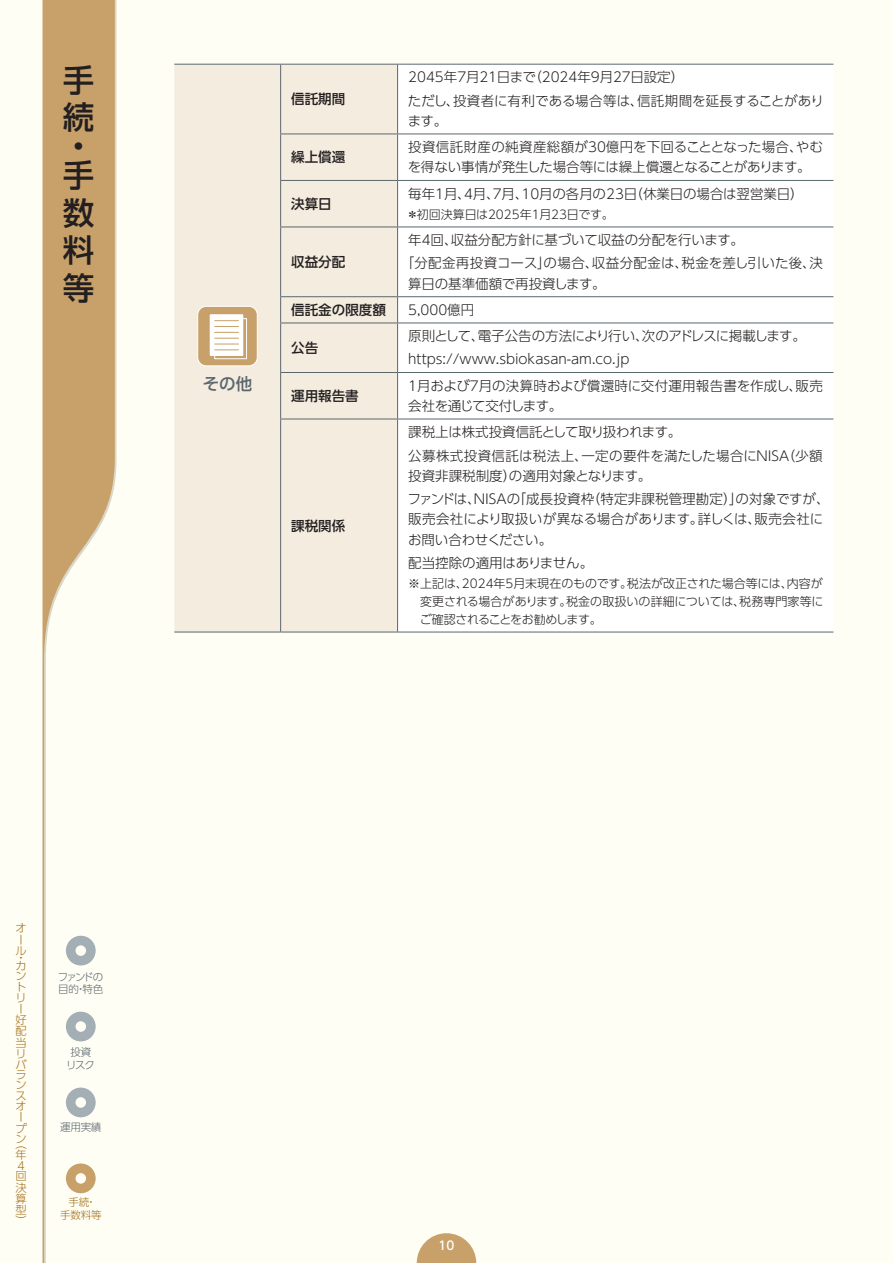
<style>
.page{position:relative;width:893px;height:1263px;background:#fffef4}
.page>*{position:absolute;margin:0;border:0;box-sizing:border-box;transform-origin:0 0}
.t1{font:500 31.5px/37.8px "UD Shin Go Pro";color:#231f20}
.A-11pt{font:500 16.5px "UD Shin Go Pro";color:#5a676e}
.F-9pt{font:300 13.5px/20.2px "UD Shin Go Pro";color:#231f20}
.F-9ptM{font:500 13.5px "UD Shin Go Pro";color:#231f20}
.F-9pt-2{font:300 13.5px "UD Shin Go Pro";letter-spacing:-.045em;color:#231f20}
.F-9pt-3{font:300 13.5px "UD Shin Go Pro";letter-spacing:-.02em;color:#231f20}
.F-8pt注{font:300 12px/18px "UD Shin Go Pro";letter-spacing:-.005em;color:#231f20;text-align:justify}
.t2{font:500 12px "UD Shin Go Pro";color:#fff}
.t3{font:300 11.25px/10.8px "UD Shin Go Pro";color:#a6721e}
.t4{font:300 10.5px/12.6px "UD Shin Go Pro";letter-spacing:-.13em;color:#5a676e}
.t5{font:300 10.5px/12.6px "UD Shin Go Pro";letter-spacing:-.06em;color:#5a676e;text-align:center}
.t6{font:300 10.5px/12.6px "UD Shin Go Pro";letter-spacing:-.015em;color:#a6721e;text-align:center}
</style>
<div class="page">
<svg style="left:417px;top:1233px;width:59px;height:30px"></svg>
<svg style="left:43px;top:0;width:72px;height:1263px"></svg>
<svg style="left:66px;top:936px;width:30px;height:29px"></svg>
<svg style="left:66px;top:1012px;width:30px;height:29px"></svg>
<svg style="left:66px;top:1087px;width:30px;height:30px"></svg>
<svg style="left:66px;top:1163px;width:30px;height:30px"></svg>
<div style="left:174px;top:65px;width:223px;height:567px;background:#f4ecdf"></div>
<div style="left:398px;top:65px;width:435px;height:567px;background:#fff"></div>
<hr style="left:174px;top:632px;width:107px;height:1px;background:#5a676e">
<hr style="left:174px;top:64px;width:107px;height:1px;background:#5a676e">
<hr style="left:281px;top:64px;width:117px;height:1px;background:#5a676e">
<hr style="left:280px;top:65px;width:1px;height:69px;background:#5a676e">
<hr style="left:398px;top:64px;width:435px;height:1px;background:#5a676e">
<hr style="left:397px;top:65px;width:1px;height:69px;background:#5a676e">
<hr style="left:280px;top:134px;width:118px;height:1px;background:#5a676e">
<hr style="left:280px;top:134px;width:1px;height:46px;background:#5a676e">
<hr style="left:398px;top:134px;width:435px;height:1px;background:#5a676e">
<hr style="left:397px;top:134px;width:1px;height:46px;background:#5a676e">
<hr style="left:280px;top:180px;width:118px;height:1px;background:#5a676e">
<hr style="left:280px;top:181px;width:1px;height:46px;background:#5a676e">
<hr style="left:398px;top:180px;width:435px;height:1px;background:#5a676e">
<hr style="left:397px;top:181px;width:1px;height:46px;background:#5a676e">
<hr style="left:280px;top:227px;width:118px;height:1px;background:#5a676e">
<hr style="left:280px;top:227px;width:1px;height:69px;background:#5a676e">
<hr style="left:398px;top:227px;width:435px;height:1px;background:#5a676e">
<hr style="left:397px;top:227px;width:1px;height:69px;background:#5a676e">
<hr style="left:280px;top:296px;width:118px;height:1px;background:#5a676e">
<svg style="left:280px;top:297px;width:1px;height:26px"></svg>
<hr style="left:398px;top:296px;width:435px;height:1px;background:#5a676e">
<svg style="left:397px;top:297px;width:1px;height:26px"></svg>
<hr style="left:280px;top:323px;width:118px;height:1px;background:#5a676e">
<hr style="left:280px;top:323px;width:1px;height:49px;background:#5a676e">
<hr style="left:398px;top:323px;width:435px;height:1px;background:#5a676e">
<hr style="left:397px;top:323px;width:1px;height:49px;background:#5a676e">
<hr style="left:280px;top:372px;width:118px;height:1px;background:#5a676e">
<hr style="left:280px;top:373px;width:1px;height:46px;background:#5a676e">
<hr style="left:398px;top:372px;width:435px;height:1px;background:#5a676e">
<hr style="left:397px;top:373px;width:1px;height:46px;background:#5a676e">
<hr style="left:280px;top:419px;width:118px;height:1px;background:#5a676e">
<hr style="left:280px;top:419px;width:1px;height:213px;background:#5a676e">
<hr style="left:398px;top:419px;width:435px;height:1px;background:#5a676e">
<hr style="left:397px;top:419px;width:1px;height:213px;background:#5a676e">
<hr style="left:281px;top:632px;width:117px;height:1px;background:#5a676e">
<hr style="left:398px;top:632px;width:435px;height:1px;background:#5a676e">
<div style="left:198px;top:306px;width:59px;height:60px;background:#c7a06a;border-radius:9px"></div>
<div style="left:197px;top:306px;width:61px;height:60px;border:1px solid #fff;border-radius:9px"></div>
<div style="left:211px;top:315px;width:31px;height:40px;background:linear-gradient(to bottom,#fff,#fff)"></div>
<div style="left:210px;top:314px;width:33px;height:42px;border:2px solid #fff"></div>
<div style="left:214px;top:318px;width:33px;height:41px;border:1px solid #fff"></div>
<svg style="left:215px;top:320px;width:23px;height:30px"></svg>
<h1 class="t1" style="left:63px;top:60px;width:32px">手続</h1>
<h1 class="t1" style="left:63px;top:131px;width:32px;line-height:28.8px">・手</h1>
<h1 class="t1" style="left:63px;top:193px;width:33px;text-align:justify">数料等</h1>
<p class="A-11pt" style="left:203px;top:370px;width:51px">その他</p>
<p class="F-9ptM" style="left:291px;top:88px;width:55px">信託期間</p>
<p class="F-9pt" style="left:408px;top:67px;width:278px">2045年7月21日まで（2024年9月27日設定）</p>
<p class="F-9pt" style="left:408px;top:90px;width:418px">ただし、投資者に有利である場合等は、信託期間を延長することがあります。</p>
<p class="F-9ptM" style="left:291px;top:146px;width:55px">繰上償還</p>
<p class="F-9pt" style="left:408px;top:136px;width:417px">投資信託財産の純資産総額が30億円を下回ることとなった場合、やむを得ない事情が発生した場合等には繰上償還となることがあります。</p>
<p class="F-9ptM" style="left:291px;top:193px;width:42px">決算日</p>
<p class="F-9pt" style="left:408px;top:183px;width:397px">毎年1月、4月、7月、10月の各月の23日（休業日の場合は翌営業日）</p>
<p class="F-8pt注" style="left:407px;top:205px;width:209px">＊初回決算日は2025年1月23日です。</p>
<p class="F-9ptM" style="left:291px;top:251px;width:55px">収益分配</p>
<p class="F-9pt" style="left:408px;top:229px;width:337px">年4回、収益分配方針に基づいて収益の分配を行います。</p>
<p class="F-9pt" style="left:408px;top:253px;width:416px;text-indent:-7px">「分配金再投資コース」の場合、収益分配金は、税金を差し引いた後、決算日の基準価額で再投資します。</p>
<p class="F-9ptM" style="left:291px;top:299px;width:96px">信託金の限度額</p>
<p class="F-9pt" style="left:408px;top:299px;width:68px">5,000億円</p>
<p class="F-9ptM" style="left:291px;top:337px;width:28px">公告</p>
<p class="F-9pt-2" style="left:408px;top:325px;width:399px">原則として、電子公告の方法により行い、次のアドレスに掲載します。</p>
<p class="F-9pt" style="left:408px;top:349px;width:223px">https://www.sbiokasan-am.co.jp</p>
<p class="F-9ptM" style="left:291px;top:385px;width:69px">運用報告書</p>
<p class="F-9pt" style="left:408px;top:375px;width:416px">1月および7月の決算時および償還時に交付運用報告書を作成し、販売会社を通じて交付します。</p>
<p class="F-9ptM" style="left:291px;top:515px;width:55px">課税関係</p>
<p class="F-9pt-3" style="left:408px;top:421px;width:275px">課税上は株式投資信託として取り扱われます。</p>
<p class="F-9pt" style="left:408px;top:445px;width:416px">公募株式投資信託は税法上、一定の要件を満たした場合にNISA（少額投資非課税制度）の適用対象となります。</p>
<p class="F-9pt" style="left:408px;top:488px;width:424px">ファンドは、NISAの「成長投資枠（特定非課税管理勘定）」の対象ですが、販売会社により取扱いが異なる場合があります。詳しくは、販売会社にお問い合わせください。</p>
<p class="F-9pt" style="left:408px;top:552px;width:186px">配当控除の適用はありません。</p>
<p class="F-8pt注" style="left:420px;top:574px;width:405px;text-indent:-12px">※上記は、2024年5月末現在のものです。税法が改正された場合等には、内容が変更される場合があります。税金の取扱いの詳細については、税務専門家等にご確認されることをお勧めします。</p>
<p class="t3" style="left:16px;top:922px;width:12px">オール</p>
<p class="t3" style="left:16px;top:952px;width:8px">・</p>
<p class="t3" style="left:16px;top:960px;width:13px">カントリー好配当リバランスオープ</p>
<p class="t3" style="left:16px;top:1134px;width:12px;line-height:13.5px">ン（年</p>
<p class="t3" style="left:16px;top:1159px;width:12px">４回決算型）</p>
<p class="t4" style="left:58px;top:970px;width:47px">ファンドの目的・特色</p>
<p class="t5" style="left:66px;top:1045px;width:30px">投資リスク</p>
<p class="t5" style="left:60px;top:1120px;width:43px">運用実績</p>
<p class="t6" style="left:60px;top:1195px;width:43px">手続・<br>手数料等</p>
<p class="t2" style="left:439px;top:1236px;width:17px">10</p>
</div>
